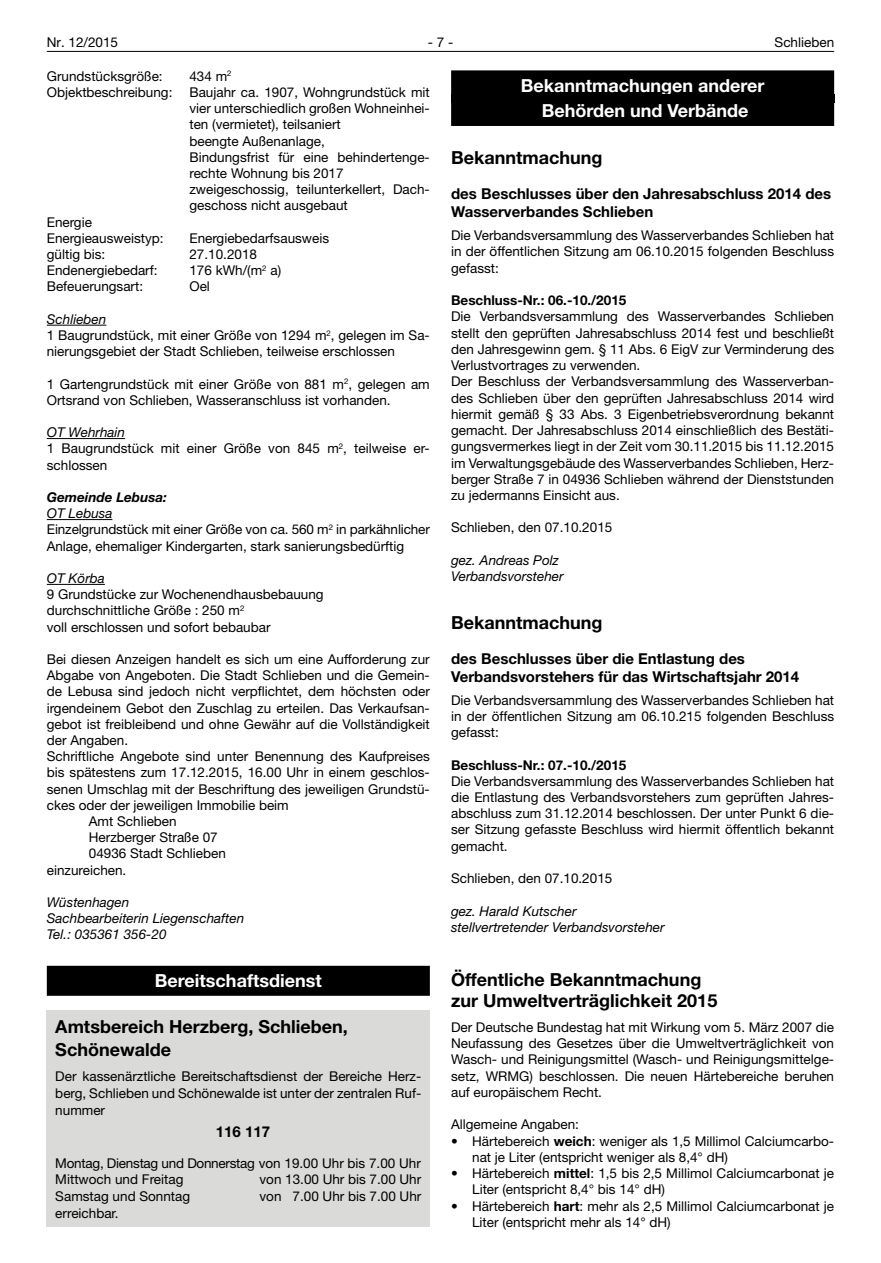
<style>
.page{position:relative;width:881px;height:1263px;background:#fff}
.page>*{position:absolute;margin:0;border:0;box-sizing:border-box;transform-origin:0 0}
.t1{font:700 18px/21.6px "Helvetica Neue LT";color:#000}
.t2{font:700 18px/25.5px "Helvetica Neue LT";color:#fff;text-align:center}
.t3{font:700 15px/18px "Helvetica Neue LT";color:#000}
.t4{font:13.5px/16.2px "Helvetica Neue LT";color:#000}
.t5{font:italic 13.5px/16.2px "Helvetica Neue LT";color:#000}
.t6{font:13.5px/17px "Helvetica Neue LT";letter-spacing:-.02em;color:#000}
.t7{font:700 13.5px "Helvetica Neue LT";color:#000}
.t8{font:italic 700 13.5px "Helvetica Neue LT";color:#000}
.s1{font-weight:700}
.s2{font-style:italic}
</style>
<div class="page">
<hr style="left:47px;top:51px;width:786px;height:1px;background:#000">
<hr style="left:47px;top:325px;width:59px;height:1px;background:#000">
<hr style="left:47px;top:438px;width:78px;height:1px;background:#000">
<hr style="left:47px;top:519px;width:65px;height:1px;background:#000">
<hr style="left:47px;top:584px;width:58px;height:1px;background:#000">
<div style="left:47px;top:965px;width:382px;height:30px;background:#c9c9c9"></div>
<div style="left:47px;top:966px;width:382px;height:30px;background:#000"></div>
<div style="left:451px;top:70px;width:382px;height:30px;background:#000"></div>
<div style="left:451px;top:96px;width:382px;height:30px;background:#000"></div>
<div style="left:47px;top:1011px;width:382px;height:216px;background:#dadad9"></div>
<p class="t4" style="left:47px;top:34px;width:73px">Nr. 12/2015</p>
<p class="t4" style="left:427px;top:34px;width:27px">- 7 -</p>
<p class="t4" style="left:774px;top:34px;width:61px">Schlieben</p>
<p class="t4" style="left:47px;top:68px;width:117px">Grundstücksgröße:</p>
<p class="t4" style="left:189px;top:68px;width:44px">434 m<sup>2</sup></p>
<p class="t4" style="left:47px;top:84px;width:127px">Objektbeschreibung:</p>
<p class="t4" style="left:189px;top:84px;width:242px">Baujahr ca. 1907, Wohngrundstück mit vier unterschiedlich großen Wohneinhei&shy;ten (vermietet), teilsaniert<br>beengte Außenanlage,<br>Bindungsfrist für eine behindertenge&shy;rechte Wohnung bis 2017 zweigeschossig, teilunterkellert, Dach&shy;geschoss nicht ausgebaut</p>
<p class="t4" style="left:47px;top:213px;width:118px">Energie<br>Energieausweistyp:</p>
<h1 class="t2" style="left:520px;top:72px;width:245px">Bekanntmachungen anderer<br>Behörden und Verbände</h1>
<h1 class="t1" style="left:451px;top:147px;width:153px">Bekanntmachung</h1>
<p class="t3" style="left:451px;top:185px;width:381px">des Beschlusses über den Jahresabschluss 2014 des<br>Wasserverbandes Schlieben</p>
<p class="t4" style="left:451px;top:227px;width:384px;text-align:justify">Die Verbandsversammlung des Wasserverbandes Schlieben hat in der öffentlichen Sitzung am 06.10.2015 folgenden Beschluss gefasst:</p>
<p class="t7" style="left:451px;top:292px;width:177px">Beschluss-Nr.: 06.-10./2015</p>
<p class="t4" style="left:451px;top:308px;width:384px">Die Verbandsversammlung des Wasserverbandes Schlieben stellt den geprüften Jahresabschluss 2014 fest und beschließt den Jahresgewinn gem. § 11 Abs. 6 EigV zur Verminderung des Verlustvortrages zu verwenden.<br>Der Beschluss der Verbandsversammlung des Wasserverban&shy;des Schlieben über den geprüften Jahresabschluss 2014 wird hiermit gemäß § 33 Abs. 3 Eigenbetriebsverordnung bekannt gemacht. Der Jahresabschluss 2014 einschließlich des Bestäti&shy;gungsvermerkes liegt in der Zeit vom 30.11.2015 bis 11.12.2015 im Verwaltungsgebäude des Wasserverbandes Schlieben, Herz&shy;berger Straße 7 in 04936 Schlieben während der Dienststunden zu jedermanns Einsicht aus.</p>
<p class="t4" style="left:451px;top:519px;width:163px">Schlieben, den 07.10.2015</p>
<p class="t5" style="left:451px;top:552px;width:114px">gez. Andreas Polz<br>Verbandsvorsteher</p>
<h1 class="t1" style="left:451px;top:611px;width:153px">Bekanntmachung</h1>
<p class="t3" style="left:451px;top:649px;width:349px">des Beschlusses über die Entlastung des<br>Verbandsvorstehers für das Wirtschaftsjahr 2014</p>
<p class="t4" style="left:451px;top:691px;width:384px;text-align:justify">Die Verbandsversammlung des Wasserverbandes Schlieben hat in der öffentlichen Sitzung am 06.10.215 folgenden Beschluss gefasst:</p>
<p class="t7" style="left:451px;top:756px;width:177px">Beschluss-Nr.: 07.-10./2015</p>
<p class="t4" style="left:451px;top:773px;width:384px;text-align:justify">Die Verbandsversammlung des Wasserverbandes Schlieben hat die Entlastung des Verbandsvorstehers zum geprüften Jahres&shy;abschluss zum 31.12.2014 beschlossen. Der unter Punkt 6 die&shy;ser Sitzung gefasste Beschluss wird hiermit öffentlich bekannt gemacht.</p>
<p class="t4" style="left:451px;top:870px;width:163px">Schlieben, den 07.10.2015</p>
<p class="t5" style="left:451px;top:902px;width:215px">gez. Harald Kutscher stellvertretender Verbandsvorsteher</p>
<h1 class="t1" style="left:451px;top:968px;width:267px">Öffentliche Bekanntmachung zur Umweltverträglichkeit 2015</h1>
<p class="t4" style="left:451px;top:1019px;width:384px;text-align:justify">Der Deutsche Bundestag hat mit Wirkung vom 5. März 2007 die Neufassung des Gesetzes über die Umweltverträglichkeit von Wasch- und Reinigungsmittel (Wasch- und Reinigungsmittelge&shy;setz, WRMG) beschlossen. Die neuen Härtebereiche beruhen auf europäischem Recht.</p>
<p class="t4" style="left:451px;top:1116px;width:129px">Allgemeine Angaben:</p>
<p class="t4" style="left:472px;top:1132px;width:363px;text-indent:-21px">• Härtebereich <span class="s1">weich</span>: weniger als 1,5 Millimol Calciumcarbo&shy;nat je Liter (entspricht weniger als 8,4° dH)</p>
<p class="t4" style="left:472px;top:1165px;width:363px;text-indent:-21px">• Härtebereich <span class="s1">mittel</span>: 1,5 bis 2,5 Millimol Calciumcarbonat je<br>Liter (entspricht 8,4° bis 14° dH)</p>
<p class="t4" style="left:472px;top:1197px;width:363px;text-indent:-21px">• Härtebereich <span class="s1">hart</span>: mehr als 2,5 Millimol Calciumcarbonat je<br>Liter (entspricht mehr als 14° dH)</p>
<p class="t4" style="left:189px;top:230px;width:141px">Energiebedarfsausweis</p>
<p class="t4" style="left:47px;top:246px;width:60px">gültig bis:</p>
<p class="t4" style="left:189px;top:246px;width:69px">27.10.2018</p>
<p class="t4" style="left:47px;top:262px;width:112px">Endenergiebedarf:</p>
<p class="t4" style="left:189px;top:262px;width:93px">176 kWh/(m<sup>2</sup> a)</p>
<p class="t4" style="left:47px;top:278px;width:98px">Befeuerungsart:</p>
<p class="t4" style="left:189px;top:278px;width:22px">Oel</p>
<p class="t4" style="left:47px;top:311px;width:384px"><span class="s2">Schlieben<br></span>1 Baugrundstück, mit einer Größe von 1294 m<sup>2</sup>, gelegen im Sa&shy;nierungsgebiet der Stadt Schlieben, teilweise erschlossen</p>
<p class="t4" style="left:47px;top:375px;width:384px">1 Gartengrundstück mit einer Größe von 881 m<sup>2</sup>, gelegen am<br>Ortsrand von Schlieben, Wasseranschluss ist vorhanden.</p>
<p class="t4" style="left:47px;top:424px;width:384px"><span class="s2">OT Wehrhain<br></span>1 Baugrundstück mit einer Größe von 845 m<sup>2</sup>, teilweise er&shy;schlossen</p>
<p class="t8" style="left:47px;top:489px;width:121px">Gemeinde Lebusa:</p>
<p class="t4" style="left:47px;top:505px;width:384px"><span class="s2">OT Lebusa<br></span>Einzelgrundstück mit einer Größe von ca. 560 m<sup>2</sup> in parkähnlicher<br>Anlage, ehemaliger Kindergarten, stark sanierungsbedürftig</p>
<p class="t5" style="left:47px;top:570px;width:60px">OT Körba</p>
<p class="t4" style="left:47px;top:586px;width:278px">9 Grundstücke zur Wochenendhausbebauung durchschnittliche Größe : 250 m<sup>2<br></sup>voll erschlossen und sofort bebaubar</p>
<p class="t4" style="left:47px;top:651px;width:384px">Bei diesen Anzeigen handelt es sich um eine Aufforderung zur</p>
<p class="t4" style="left:47px;top:667px;width:384px">Abgabe von Angeboten. Die Stadt Schlieben und die Gemein-</p>
<p class="t4" style="left:47px;top:683px;width:384px">de Lebusa sind jedoch nicht verpflichtet, dem höchsten oder</p>
<p class="t4" style="left:47px;top:699px;width:384px">irgendeinem Gebot den Zuschlag zu erteilen. Das Verkaufsan-</p>
<p class="t4" style="left:47px;top:716px;width:384px">gebot ist freibleibend und ohne Gewähr auf die Vollständigkeit</p>
<p class="t4" style="left:47px;top:732px;width:83px">der Angaben.</p>
<p class="t4" style="left:47px;top:748px;width:384px">Schriftliche Angebote sind unter Benennung des Kaufpreises</p>
<p class="t4" style="left:47px;top:764px;width:384px">bis spätestens zum 17.12.2015, 16.00 Uhr in einem geschlos-</p>
<p class="t4" style="left:47px;top:780px;width:384px">senen Umschlag mit der Beschriftung des jeweiligen Grundstü-</p>
<p class="t4" style="left:47px;top:797px;width:243px">ckes oder der jeweiligen Immobilie beim</p>
<p class="t4" style="left:89px;top:813px;width:89px">Amt Schlieben</p>
<p class="t4" style="left:89px;top:829px;width:130px">Herzberger Straße 07</p>
<p class="t4" style="left:89px;top:845px;width:139px">04936 Stadt Schlieben</p>
<p class="t4" style="left:47px;top:861px;width:81px">einzureichen.</p>
<p class="t5" style="left:47px;top:894px;width:199px">Wüstenhagen<br>Sachbearbeiterin Liegenschaften<br>Tel.: 035361 356-20</p>
<h1 class="t2" style="left:155px;top:967px;width:168px">Bereitschaftsdienst</h1>
<h1 class="t1" style="left:55px;top:1015px;width:294px;line-height:22.4px">Amtsbereich Herzberg, Schlieben,<br>Schönewalde</h1>
<p class="t4" style="left:55px;top:1067px;width:367px;line-height:17px;text-align:justify">Der kassenärztliche Bereitschaftsdienst der Bereiche Herz&shy;berg, Schlieben und Schönewalde ist unter der zentralen Ruf&shy;nummer</p>
<p class="t3" style="left:216px;top:1122px;width:56px">116 117</p>
<p class="t6" style="left:55px;top:1154px;width:367px">Montag, Dienstag und Donnerstag von 19.00 U hr bis 7.00 U hr<br>Mittwoch und Freitag</p>
<p class="t4" style="left:259px;top:1171px;width:163px">von 13.00 Uhr bis 7.00 Uhr</p>
<p class="t4" style="left:55px;top:1188px;width:136px">Samstag und Sonntag</p>
<p class="t4" style="left:259px;top:1188px;width:163px">von 7.00 Uhr bis 7.00 Uhr</p>
<p class="t4" style="left:55px;top:1205px;width:65px">erreichbar.</p>
</div>
